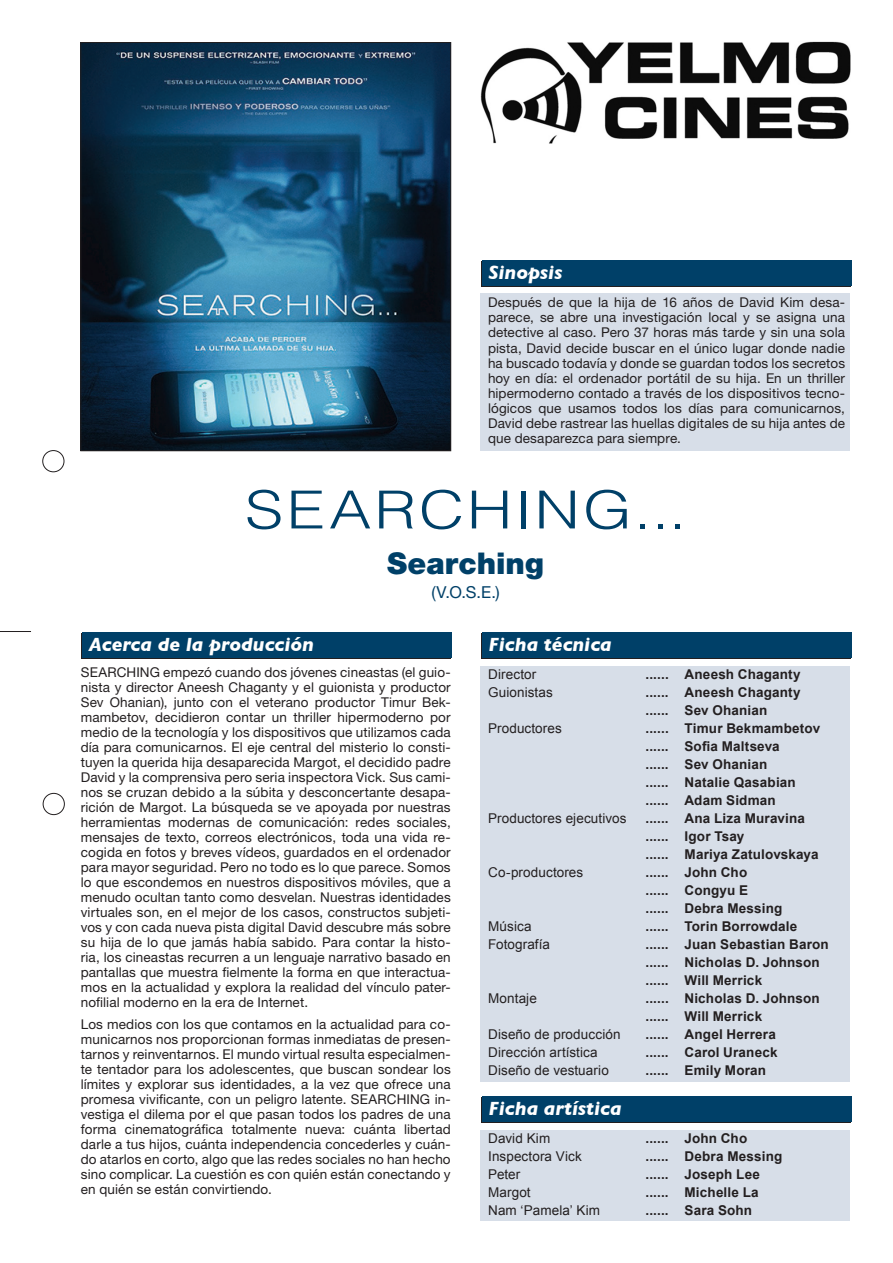
<style>
.page{position:relative;width:893px;height:1263px;background:#fff}
.page>*{position:absolute;margin:0;border:0;box-sizing:border-box;transform-origin:0 0}
.t1{font:300 52.5px "Helvetica";letter-spacing:.045em;color:#004068;scale:1.2 1}
.t2{font:900 30px "Helvetica Neue";color:#004068}
.t3{font:italic 700 19.5px "Gill Sans";color:#fff}
.t4{font:16.5px "Helvetica Neue";color:#004068}
.t5{font:13.5px/15px "Helvetica Neue";letter-spacing:.01em;color:#231f20;text-align:justify}
.t6{font:700 13.5px "Arial";letter-spacing:.015em;color:#231f20}
.t7{font:13.5px "Arial";letter-spacing:.01em;color:#231f20}
</style>
<div class="page">
<img style="left:82px;top:44px;width:367px;height:405px">
<div style="left:80px;top:42px;width:371px;height:409px;border:1px solid #231f20"></div>
<div style="left:480px;top:261px;width:370px;height:26px;background:#231f20"></div>
<div style="left:81px;top:634px;width:370px;height:25px;background:#231f20"></div>
<div style="left:482px;top:260px;width:369px;height:26px;background:#004068"></div>
<div style="left:82px;top:632px;width:370px;height:26px;background:#004068"></div>
<div style="left:480px;top:294px;width:370px;height:157px;background:#d7dee8"></div>
<hr style="left:0;top:631px;width:31px;height:1px;background:#231f20">
<div style="left:43px;top:450px;width:21px;height:22px;border:1px solid #231f20;border-radius:50%"></div>
<div style="left:43px;top:793px;width:22px;height:22px;border:1px solid #231f20;border-radius:50%"></div>
<img style="left:480px;top:41px;width:370px;height:102px">
<div style="left:481px;top:634px;width:369px;height:25px;background:#231f20"></div>
<svg style="left:481px;top:1097px;width:369px;height:25px"></svg>
<div style="left:482px;top:632px;width:369px;height:26px;background:#004068"></div>
<div style="left:482px;top:1096px;width:369px;height:25px;background:#004068"></div>
<div style="left:480px;top:666px;width:370px;height:416px;background:#d7dee8"></div>
<div style="left:480px;top:1130px;width:370px;height:90px;background:#d7dee8"></div>
<p class="t3" style="left:489px;top:261px;width:75px">Sinopsis</p>
<p class="t5" style="left:488px;top:295px;width:359px">Después de que la hija de 16 años de David Kim desa&shy;parece, se abre una investigación local y se asigna una detective al caso. Pero 37 horas más tarde y sin una sola pista, David decide buscar en el único lugar donde nadie ha buscado todavía y donde se guardan todos los secretos hoy en día: el ordenador portátil de su hija. En un thriller hipermoderno contado a través de los dispositivos tecno&shy;lógicos que usamos todos los días para comunicarnos, David debe rastrear las huellas digitales de su hija antes de que desaparezca para siempre.</p>
<p class="t1" style="left:245px;top:465px;width:370px">SEARCHING...</p>
<p class="t3" style="left:89px;top:633px;width:227px">Acerca de la producción</p>
<p class="t2" style="left:387px;top:546px;width:158px">Searching</p>
<p class="t4" style="left:432px;top:582px;width:70px">(V.O.S.E.)</p>
<p class="t3" style="left:489px;top:633px;width:125px">Ficha técnica</p>
<p class="t5" style="left:81px;top:665px;width:371px">SEARCHING empezó cuando dos jóvenes cineastas (el guio&shy;nista y director Aneesh Chaganty y el guionista y productor Sev Ohanian), junto con el veterano productor Timur Bek&shy;mambetov, decidieron contar un thriller hipermoderno por medio de la tecnología y los dispositivos que utilizamos cada día para comunicarnos. El eje central del misterio lo consti&shy;tuyen la querida hija desaparecida Margot, el decidido padre David y la comprensiva pero seria inspectora Vick. Sus cami&shy;nos se cruzan debido a la súbita y desconcertante desapa&shy;rición de Margot. La búsqueda se ve apoyada por nuestras herramientas modernas de comunicación: redes sociales, mensajes de texto, correos electrónicos, toda una vida re&shy;cogida en fotos y breves vídeos, guardados en el ordenador para mayor seguridad. Pero no todo es lo que parece. Somos lo que escondemos en nuestros dispositivos móviles, que a menudo ocultan tanto como desvelan. Nuestras identidades virtuales son, en el mejor de los casos, constructos subjeti&shy;vos y con cada nueva pista digital David descubre más sobre su hija de lo que jamás había sabido. Para contar la histo&shy;ria, los cineastas recurren a un lenguaje narrativo basado en pantallas que muestra fielmente la forma en que interactua&shy;mos en la actualidad y explora la realidad del vínculo pater&shy;nofilial moderno en la era de Internet.</p>
<p class="t5" style="left:81px;top:1016px;width:371px">Los medios con los que contamos en la actualidad para co&shy;municarnos nos proporcionan formas inmediatas de presen&shy;tarnos y reinventarnos. El mundo virtual resulta especialmen&shy;te tentador para los adolescentes, que buscan sondear los límites y explorar sus identidades, a la vez que ofrece una promesa vivificante, con un peligro latente. SEARCHING in&shy;vestiga el dilema por el que pasan todos los padres de una forma cinematográfica totalmente nueva: cuánta libertad darle a tus hijos, cuánta independencia concederles y cuán&shy;do atarlos en corto, algo que las redes sociales no han hecho sino complicar. La cuestión es con quién están conectando y en quién se están convirtiendo.</p>
<p class="t7" style="left:488px;top:667px;width:50px">Director</p>
<p class="t6" style="left:645px;top:667px;width:157px">...... Aneesh Chaganty</p>
<p class="t7" style="left:488px;top:685px;width:66px">Guionistas</p>
<p class="t6" style="left:645px;top:685px;width:157px">...... Aneesh Chaganty</p>
<p class="t6" style="left:645px;top:703px;width:123px">...... Sev Ohanian</p>
<p class="t7" style="left:488px;top:721px;width:75px">Productores</p>
<p class="t6" style="left:645px;top:721px;width:176px">...... Timur Bekmambetov</p>
<p class="t6" style="left:645px;top:739px;width:136px">...... Sofia Maltseva</p>
<p class="t6" style="left:645px;top:757px;width:123px">...... Sev Ohanian</p>
<p class="t6" style="left:645px;top:775px;width:152px">...... Natalie Qasabian</p>
<p class="t6" style="left:645px;top:793px;width:132px">...... Adam Sidman</p>
<p class="t7" style="left:488px;top:811px;width:140px">Productores ejecutivos</p>
<p class="t6" style="left:645px;top:811px;width:161px">...... Ana Liza Muravina</p>
<p class="t6" style="left:645px;top:829px;width:100px">...... Igor Tsay</p>
<p class="t6" style="left:645px;top:847px;width:175px">...... Mariya Zatulovskaya</p>
<p class="t7" style="left:488px;top:865px;width:97px">Co-productores</p>
<p class="t6" style="left:645px;top:865px;width:103px">...... John Cho</p>
<p class="t6" style="left:645px;top:883px;width:104px">...... Congyu E</p>
<p class="t6" style="left:645px;top:901px;width:138px">...... Debra Messing</p>
<p class="t7" style="left:488px;top:919px;width:45px">Música</p>
<p class="t6" style="left:645px;top:919px;width:153px">...... Torin Borrowdale</p>
<p class="t7" style="left:488px;top:937px;width:63px">Fotografía</p>
<p class="t6" style="left:645px;top:937px;width:185px">...... Juan Sebastian Baron</p>
<p class="t6" style="left:645px;top:955px;width:176px">...... Nicholas D. Johnson</p>
<p class="t6" style="left:645px;top:973px;width:118px">...... Will Merrick</p>
<p class="t7" style="left:488px;top:991px;width:50px">Montaje</p>
<p class="t6" style="left:645px;top:991px;width:176px">...... Nicholas D. Johnson</p>
<p class="t6" style="left:645px;top:1009px;width:118px">...... Will Merrick</p>
<p class="t7" style="left:488px;top:1027px;width:134px">Diseño de producción</p>
<p class="t6" style="left:645px;top:1027px;width:132px">...... Angel Herrera</p>
<p class="t7" style="left:488px;top:1045px;width:111px">Dirección artística</p>
<p class="t6" style="left:645px;top:1045px;width:134px">...... Carol Uraneck</p>
<p class="t7" style="left:488px;top:1063px;width:122px">Diseño de vestuario</p>
<p class="t6" style="left:645px;top:1063px;width:122px">...... Emily Moran</p>
<p class="t3" style="left:489px;top:1097px;width:135px">Ficha artística</p>
<p class="t7" style="left:488px;top:1130px;width:64px">David Kim</p>
<p class="t6" style="left:645px;top:1130px;width:103px">...... John Cho</p>
<p class="t7" style="left:488px;top:1148px;width:95px">Inspectora Vick</p>
<p class="t6" style="left:645px;top:1148px;width:138px">...... Debra Messing</p>
<p class="t7" style="left:488px;top:1166px;width:34px">Peter</p>
<p class="t6" style="left:645px;top:1166px;width:116px">...... Joseph Lee</p>
<p class="t7" style="left:488px;top:1184px;width:44px">Margot</p>
<p class="t6" style="left:645px;top:1184px;width:115px">...... Michelle La</p>
<p class="t7" style="left:488px;top:1202px;width:114px">Nam ‘Pamela’ Kim</p>
<p class="t6" style="left:645px;top:1202px;width:108px">...... Sara Sohn</p>
</div>
